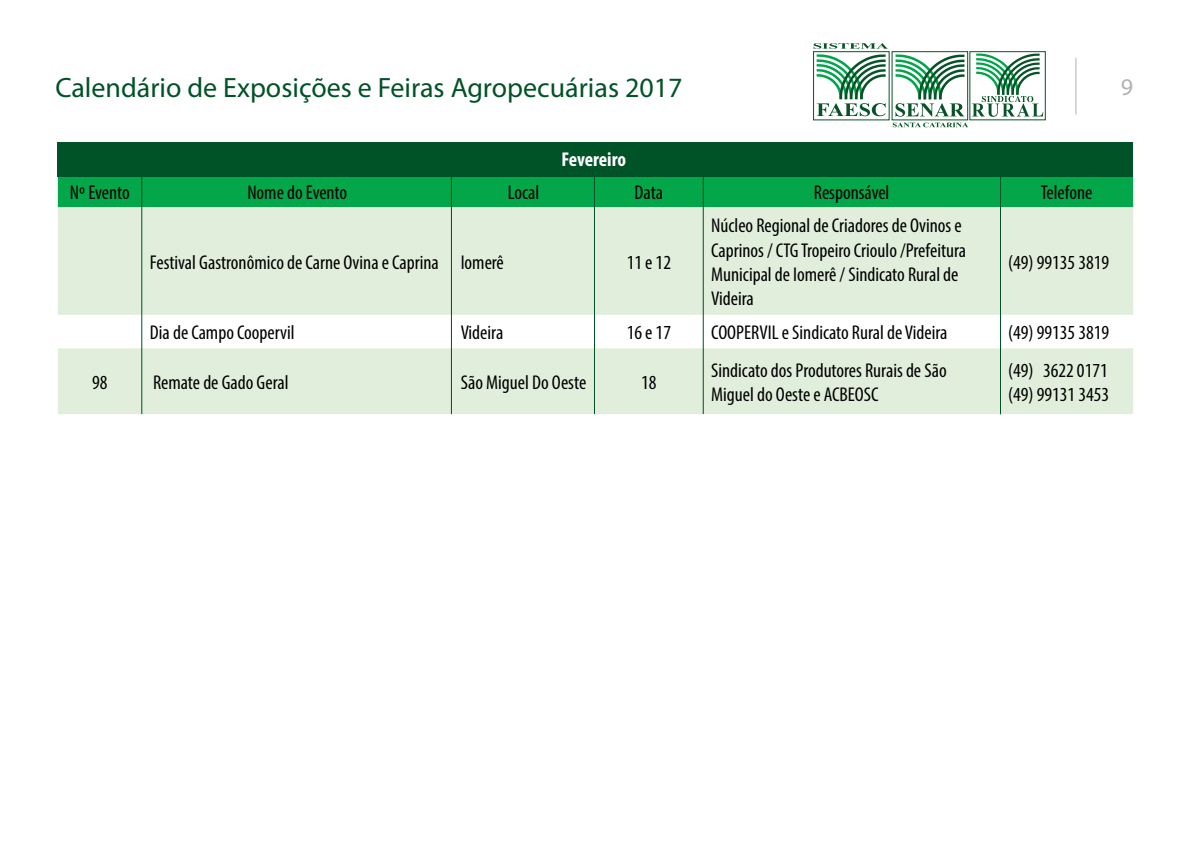
<style>
.page{position:relative;width:1191px;height:851px;background:#fff}
.page>*{position:absolute;margin:0;border:0;box-sizing:border-box;transform-origin:0 0}
.t1{font:28px "Myriad Pro";color:#005227}
.t2{font:24px "Myriad Pro";color:#b3b2b2}
.t3{font:condensed 20px/24px "Myriad Pro";color:#000}
.t4{font:700 condensed 20px "Myriad Pro";letter-spacing:-.005em;color:#fff}
</style>
<div class="page">
<hr style="left:1075px;top:58px;width:1px;height:57px;background:#b3b2b2">
<div style="left:58px;top:176px;width:1075px;height:31px;background:#04a64a"></div>
<div style="left:58px;top:207px;width:1075px;height:108px;background:#e0eedb"></div>
<div style="left:58px;top:348px;width:395px;height:66px;background:#e0eedb"></div>
<div style="left:453px;top:348px;width:680px;height:66px;background:#e0eedb"></div>
<div style="left:58px;top:142px;width:1075px;height:34px;background:#005227"></div>
<hr style="left:141px;top:176px;width:1px;height:238px;background:#005227">
<hr style="left:451px;top:176px;width:1px;height:238px;background:#005227">
<hr style="left:594px;top:176px;width:1px;height:238px;background:#005227">
<hr style="left:702px;top:176px;width:1px;height:238px;background:#005227">
<hr style="left:1000px;top:176px;width:1px;height:238px;background:#005227">
<svg style="left:813px;top:43px;width:230px;height:84px"></svg>
<h1 class="t1" style="left:55px;top:70px;width:628px">Calendário de Exposições e Feiras Agropecuárias 2017</h1>
<p class="t2" style="left:1120px;top:72px;width:14px">9</p>
<p class="t4" style="left:561px;top:146px;width:66px">Fevereiro</p>
<p class="t3" style="left:70px;top:180px;width:61px">Nº Evento</p>
<p class="t3" style="left:247px;top:180px;width:101px">Nome do Evento</p>
<p class="t3" style="left:508px;top:180px;width:33px">Local</p>
<p class="t3" style="left:634px;top:180px;width:30px">Data</p>
<p class="t3" style="left:814px;top:180px;width:77px">Responsável</p>
<p class="t3" style="left:1040px;top:180px;width:53px">Telefone</p>
<p class="t3" style="left:150px;top:249px;width:355px">Festival Gastronômico de Carne Ovina e Caprina Iomerê</p>
<p class="t3" style="left:626px;top:249px;width:46px">11 e 12</p>
<p class="t3" style="left:711px;top:213px;width:256px">Núcleo Regional de Criadores de Ovinos e Caprinos / CTG Tropeiro Crioulo /Prefeitura Municipal de Iomerê / Sindicato Rural de Videira</p>
<p class="t3" style="left:1008px;top:249px;width:103px">(49) 99135 3819</p>
<p class="t3" style="left:150px;top:320px;width:146px">Dia de Campo Coopervil</p>
<p class="t3" style="left:461px;top:320px;width:44px">Videira</p>
<p class="t3" style="left:626px;top:320px;width:46px">16 e 17</p>
<p class="t3" style="left:711px;top:320px;width:238px">COOPERVIL e Sindicato Rural de Videira</p>
<p class="t3" style="left:1008px;top:320px;width:103px">(49) 99135 3819</p>
<p class="t3" style="left:92px;top:370px;width:17px">98</p>
<p class="t3" style="left:153px;top:370px;width:137px">Remate de Gado Geral</p>
<p class="t3" style="left:461px;top:370px;width:127px">São Miguel Do Oeste</p>
<p class="t3" style="left:641px;top:370px;width:17px">18</p>
<p class="t3" style="left:711px;top:358px;width:237px">Sindicato dos Produtores Rurais de São<br>Miguel do Oeste e ACBEOSC</p>
<p class="t3" style="left:1008px;top:358px;width:103px">(49) 3622 0171 (49) 99131 3453</p>
</div>
